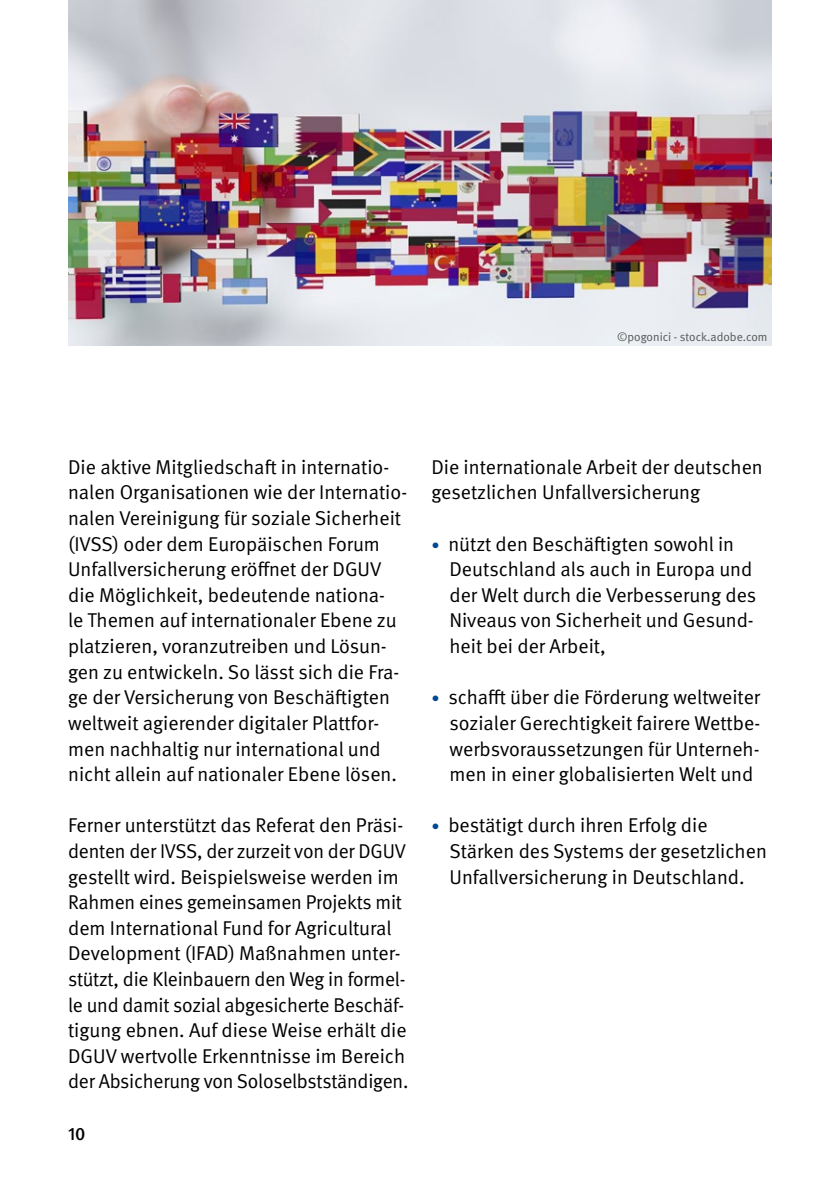
<style>
.page{position:relative;width:840px;height:1191px;background:#fff}
.page>*{position:absolute;margin:0;border:0;box-sizing:border-box;transform-origin:0 0}
._02_Fließtext_Fließtext_ZAB_H_D{font:20px/25.6px "DGUV Meta";color:#000}
.t1{font:500 18px "DGUV Meta";color:#000}
.t2{font:12px "DGUV Meta";color:#575756}
.s1{font-size:16px;color:#004994}
</style>
<div class="page">
<img style="left:68px;top:0;width:703px;height:346px">
<p class="t2" style="left:616px;top:330px;width:152px">©pogonici - stock.adobe.com</p>
<p class="_02_Fließtext_Fließtext_ZAB_H_D" style="left:68px;top:454px;width:340px">Die aktive Mitgliedschaft in internatio&shy;nalen Organisationen wie der Internatio&shy;nalen Vereinigung für soziale Sicherheit (IVSS) oder dem Europäischen Forum Unfallversicherung eröffnet der DGUV die Möglichkeit, bedeutende nationa-<br>le Themen auf internationaler Ebene zu platzieren, voranzutreiben und Lösun&shy;gen zu entwickeln. So lässt sich die Fra&shy;ge der Versicherung von Beschäftigten weltweit agierender digitaler Plattfor&shy;men nachhaltig nur international und nicht allein auf nationaler Ebene lösen.</p>
<p class="_02_Fließtext_Fließtext_ZAB_H_D" style="left:68px;top:813px;width:342px">Ferner unterstützt das Referat den Präsi&shy;denten der IVSS, der zurzeit von der DGUV gestellt wird. Beispielsweise werden im Rahmen eines gemeinsamen Projekts mit dem International Fund for Agricultural Development (IFAD) Maßnahmen unter&shy;stützt, die Kleinbauern den Weg in formel&shy;le und damit sozial abgesicherte Beschäf&shy;tigung ebnen. Auf diese Weise erhält die DGUV wertvolle Erkenntnisse im Bereich der Absicherung von Soloselbstständigen.</p>
<p class="t1" style="left:68px;top:1123px;width:19px">10</p>
<p class="_02_Fließtext_Fließtext_ZAB_H_D" style="left:431px;top:454px;width:333px">Die internationale Arbeit der deutschen gesetzlichen Unfallversicherung</p>
<p class="_02_Fließtext_Fließtext_ZAB_H_D" style="left:449px;top:531px;width:308px;text-indent:-18px"><span class="s1">•</span> nützt den Beschäftigten sowohl in<br>Deutschland als auch in Europa und der Welt durch die Verbesserung des<br>Niveaus von Sicherheit und Gesund&shy;heit bei der Arbeit,</p>
<p class="_02_Fließtext_Fließtext_ZAB_H_D" style="left:449px;top:685px;width:312px;text-align:justify;text-indent:-18px"><span class="s1">•</span> schafft über die Förderung weltweiter sozialer Gerechtigkeit fairere Wettbe&shy;werbsvoraussetzungen für Unterneh&shy;men in einer globalisierten Welt und</p>
<p class="_02_Fließtext_Fließtext_ZAB_H_D" style="left:449px;top:813px;width:319px;text-indent:-18px"><span class="s1">•</span> bestätigt durch ihren Erfolg die<br>Stärken des Systems der gesetzlichen<br>Unfallversicherung in Deutschland.</p>
</div>
